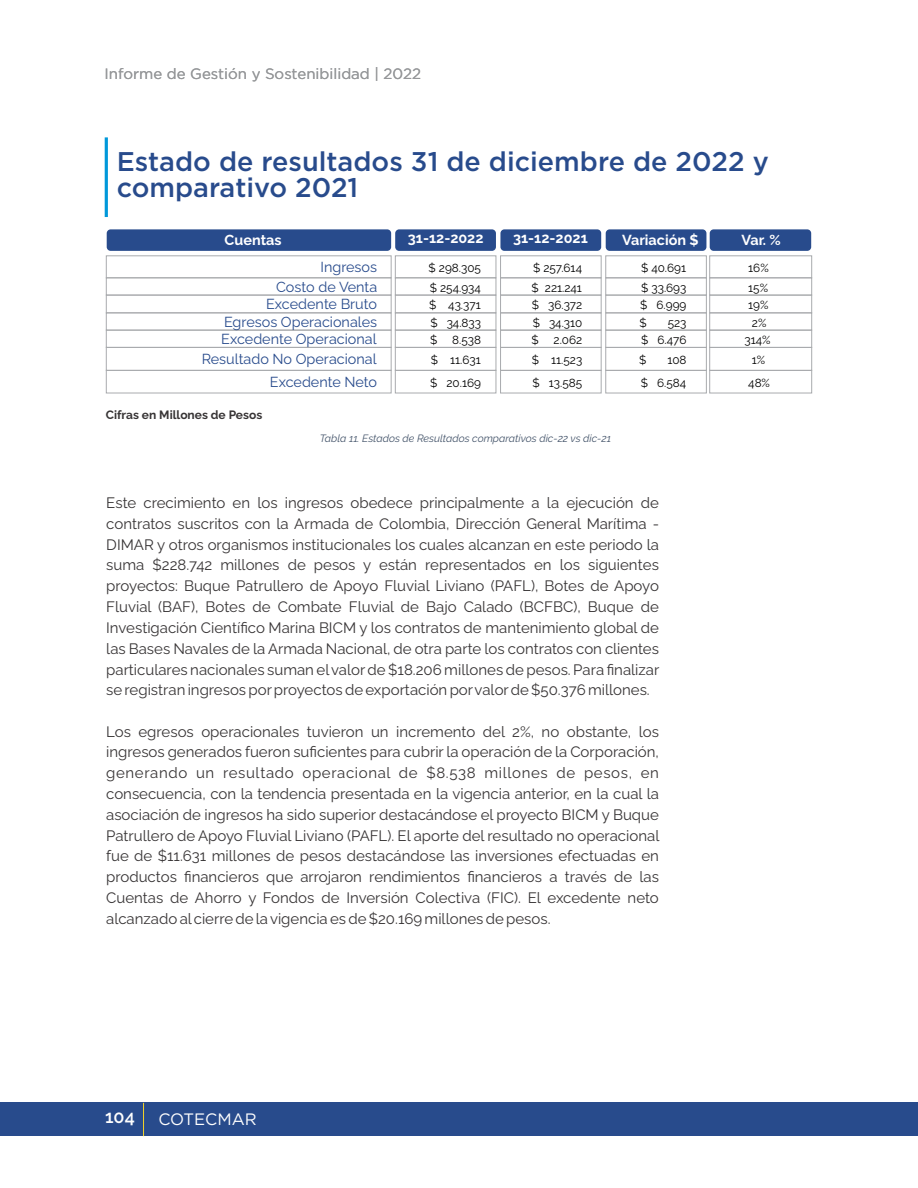
<style>
.page{position:relative;width:918px;height:1188px;background:#fff}
.page>*{position:absolute;margin:0;border:0;box-sizing:border-box;transform-origin:0 0}
.t1{font:500 27px/26px "Gotham";color:#284b8c}
.t2{font:600 18px "Raleway";color:#fefefe}
.t3{font:16.5px "Gotham";color:#fefefe}
.t4{font:15px/20.9px "Raleway";color:#373435;text-align:justify}
.t5{font:15px "Gotham";color:#96989a}
.t6{font:14.4px "Raleway";color:#284b8c}
.t7{font:700 14.4px "Raleway";color:#fff}
.t8{font:700 12px "Raleway";color:#373435}
.t9{font:11.7px "Raleway";color:#000}
.t10{font:italic 10.5px "Raleway";color:#44546a}
</style>
<div class="page">
<div style="left:395px;top:229px;width:101px;height:22px;background:#284b8c;border-radius:4px"></div>
<div style="left:500px;top:229px;width:101px;height:22px;background:#284b8c;border-radius:4px"></div>
<div style="left:606px;top:229px;width:100px;height:22px;background:#284b8c;border-radius:4px"></div>
<div style="left:710px;top:229px;width:101px;height:22px;background:#284b8c;border-radius:4px"></div>
<div style="left:107px;top:229px;width:284px;height:22px;background:#284b8c;border-radius:4px"></div>
<hr style="left:105px;top:137px;width:3px;height:80px;background:#0098da">
<div style="left:106px;top:255px;width:286px;height:23px;border:1px solid #a9abae"></div>
<div style="left:395px;top:255px;width:101px;height:23px;border:1px solid #a9abae"></div>
<div style="left:500px;top:255px;width:102px;height:23px;border:1px solid #a9abae"></div>
<div style="left:605px;top:255px;width:102px;height:23px;border:1px solid #a9abae"></div>
<div style="left:709px;top:255px;width:103px;height:23px;border:1px solid #a9abae"></div>
<div style="left:106px;top:277px;width:286px;height:19px;border:1px solid #a9abae"></div>
<div style="left:395px;top:277px;width:101px;height:19px;border:1px solid #a9abae"></div>
<div style="left:500px;top:277px;width:102px;height:19px;border:1px solid #a9abae"></div>
<div style="left:605px;top:277px;width:102px;height:19px;border:1px solid #a9abae"></div>
<div style="left:709px;top:277px;width:103px;height:19px;border:1px solid #a9abae"></div>
<div style="left:106px;top:295px;width:286px;height:18px;border:1px solid #a9abae"></div>
<div style="left:395px;top:295px;width:101px;height:18px;border:1px solid #a9abae"></div>
<div style="left:500px;top:295px;width:102px;height:18px;border:1px solid #a9abae"></div>
<div style="left:605px;top:295px;width:102px;height:18px;border:1px solid #a9abae"></div>
<div style="left:709px;top:295px;width:103px;height:18px;border:1px solid #a9abae"></div>
<div style="left:106px;top:312px;width:286px;height:19px;border:1px solid #a9abae"></div>
<div style="left:395px;top:312px;width:101px;height:19px;border:1px solid #a9abae"></div>
<div style="left:500px;top:312px;width:102px;height:19px;border:1px solid #a9abae"></div>
<div style="left:605px;top:312px;width:102px;height:19px;border:1px solid #a9abae"></div>
<div style="left:709px;top:312px;width:103px;height:19px;border:1px solid #a9abae"></div>
<div style="left:106px;top:330px;width:286px;height:18px;border:1px solid #a9abae"></div>
<div style="left:395px;top:330px;width:101px;height:18px;border:1px solid #a9abae"></div>
<div style="left:500px;top:330px;width:102px;height:18px;border:1px solid #a9abae"></div>
<div style="left:605px;top:330px;width:102px;height:18px;border:1px solid #a9abae"></div>
<div style="left:709px;top:330px;width:103px;height:18px;border:1px solid #a9abae"></div>
<div style="left:106px;top:347px;width:286px;height:24px;border:1px solid #a9abae"></div>
<div style="left:395px;top:347px;width:101px;height:24px;border:1px solid #a9abae"></div>
<div style="left:500px;top:347px;width:102px;height:24px;border:1px solid #a9abae"></div>
<div style="left:605px;top:347px;width:102px;height:24px;border:1px solid #a9abae"></div>
<div style="left:709px;top:347px;width:103px;height:24px;border:1px solid #a9abae"></div>
<div style="left:106px;top:370px;width:286px;height:23px;border:1px solid #a9abae"></div>
<div style="left:395px;top:370px;width:101px;height:23px;border:1px solid #a9abae"></div>
<div style="left:500px;top:370px;width:102px;height:23px;border:1px solid #a9abae"></div>
<div style="left:605px;top:370px;width:102px;height:23px;border:1px solid #a9abae"></div>
<div style="left:709px;top:370px;width:103px;height:23px;border:1px solid #a9abae"></div>
<div style="left:0;top:1103px;width:918px;height:33px;background:#284b8c"></div>
<hr style="left:143px;top:1103px;width:1px;height:33px;background:#f8d628">
<p class="t5" style="left:105px;top:67px;width:318px">Informe de Gestión y Sostenibilidad | 2022</p>
<h1 class="t1" style="left:117px;top:150px;width:653px">Estado de resultados 31 de diciembre de 2022 y comparativo 2021</h1>
<p class="t7" style="left:225px;top:232px;width:59px">Cuentas</p>
<p class="t7" style="left:408px;top:230px;width:77px">31-12-2022</p>
<p class="t7" style="left:622px;top:232px;width:78px">Variación $</p>
<p class="t7" style="left:742px;top:232px;width:41px">Var. %</p>
<p class="t6" style="left:321px;top:258px;width:58px">Ingresos</p>
<p class="t9" style="left:429px;top:261px;width:54px">$ 298.305</p>
<p class="t9" style="left:533px;top:261px;width:51px">$ 257.614</p>
<p class="t9" style="left:641px;top:261px;width:47px">$ 40.691</p>
<p class="t9" style="left:748px;top:261px;width:22px">16%</p>
<p class="t6" style="left:276px;top:278px;width:103px">Costo de Venta</p>
<p class="t9" style="left:430px;top:281px;width:52px">$ 254.934</p>
<p class="t9" style="left:532px;top:281px;width:52px">$ 221.241</p>
<p class="t9" style="left:641px;top:281px;width:47px">$ 33.693</p>
<p class="t9" style="left:748px;top:281px;width:21px">15%</p>
<p class="t6" style="left:266px;top:296px;width:112px">Excedente Bruto</p>
<p class="t9" style="left:429px;top:298px;width:53px">$ 43.371</p>
<p class="t9" style="left:532px;top:298px;width:52px">$ 36.372</p>
<p class="t9" style="left:640px;top:298px;width:48px">$ 6.999</p>
<p class="t9" style="left:748px;top:298px;width:22px">19%</p>
<p class="t6" style="left:224px;top:313px;width:155px">Egresos Operacionales</p>
<p class="t9" style="left:430px;top:316px;width:52px">$ 34.833</p>
<p class="t9" style="left:533px;top:316px;width:51px">$ 34.310</p>
<p class="t9" style="left:639px;top:316px;width:9px">$</p>
<p class="t9" style="left:668px;top:316px;width:20px">523</p>
<p class="t9" style="left:752px;top:316px;width:16px">2%</p>
<p class="t6" style="left:221px;top:330px;width:157px">Excedente Operacional</p>
<p class="t9" style="left:430px;top:333px;width:9px">$</p>
<p class="t9" style="left:452px;top:333px;width:30px">8.538</p>
<p class="t9" style="left:531px;top:333px;width:9px">$</p>
<p class="t9" style="left:554px;top:333px;width:30px">2.062</p>
<p class="t9" style="left:641px;top:333px;width:47px">$ 6.476</p>
<p class="t9" style="left:745px;top:333px;width:28px">314%</p>
<p class="t6" style="left:202px;top:350px;width:176px">Resultado No Operacional</p>
<p class="t9" style="left:431px;top:353px;width:51px">$ 11.631</p>
<p class="t9" style="left:532px;top:353px;width:52px">$ 11.523</p>
<p class="t9" style="left:639px;top:353px;width:9px">$</p>
<p class="t9" style="left:667px;top:353px;width:21px">108</p>
<p class="t9" style="left:752px;top:353px;width:15px">1%</p>
<p class="t6" style="left:270px;top:373px;width:109px">Excedente Neto</p>
<p class="t9" style="left:430px;top:376px;width:52px">$ 20.169</p>
<p class="t9" style="left:533px;top:376px;width:51px">$ 13.585</p>
<p class="t9" style="left:641px;top:376px;width:47px">$ 6.584</p>
<p class="t9" style="left:748px;top:376px;width:23px">48%</p>
<p class="t7" style="left:513px;top:230px;width:76px">31-12-2021</p>
<p class="t8" style="left:106px;top:408px;width:158px">Cifras en Millones de Pesos</p>
<p class="t10" style="left:320px;top:432px;width:293px">Tabla 11. Estados de Resultados comparativos dic-22 vs dic-21</p>
<p class="t4" style="left:106px;top:492px;width:555px">Este crecimiento en los ingresos obedece principalmente a la ejecución de contratos suscritos con la Armada de Colombia, Dirección General Marítima - DIMAR y otros organismos institucionales los cuales alcanzan en este periodo la suma $228.742 millones de pesos y están representados en los siguientes proyectos: Buque Patrullero de Apoyo Fluvial Liviano (PAFL), Botes de Apoyo Fluvial (BAF), Botes de Combate Fluvial de Bajo Calado (BCFBC), Buque de Investigación Científico Marina BICM y los contratos de mantenimiento global de las Bases Navales de la Armada Nacional, de otra parte los contratos con clientes particulares nacionales suman el valor de $18.206 millones de pesos. Para finalizar se registran ingresos por proyectos de exportación por valor de $50.376 millones.</p>
<p class="t4" style="left:106px;top:721px;width:555px">Los egresos operacionales tuvieron un incremento del 2%, no obstante, los ingresos generados fueron suficientes para cubrir la operación de la Corporación, generando un resultado operacional de $8.538 millones de pesos, en consecuencia, con la tendencia presentada en la vigencia anterior, en la cual la asociación de ingresos ha sido superior destacándose el proyecto BICM y Buque Patrullero de Apoyo Fluvial Liviano (PAFL). El aporte del resultado no operacional fue de $11.631 millones de pesos destacándose las inversiones efectuadas en productos financieros que arrojaron rendimientos financieros a través de las Cuentas de Ahorro y Fondos de Inversión Colectiva (FIC). El excedente neto alcanzado al cierre de la vigencia es de $20.169 millones de pesos.</p>
<p class="t2" style="left:105px;top:1107px;width:31px">104</p>
<p class="t3" style="left:158px;top:1112px;width:100px">COTECMAR</p>
</div>
